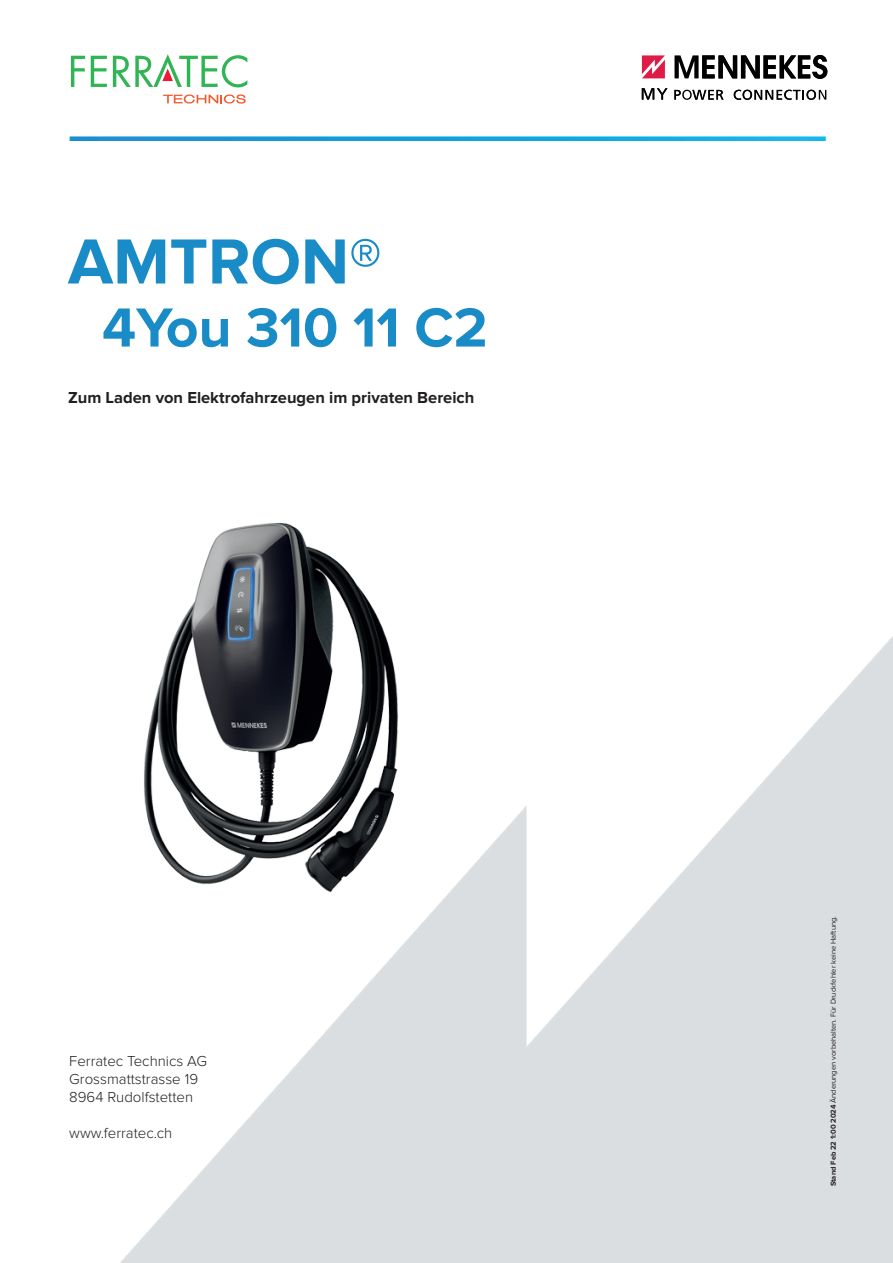
<style>
.page{position:relative;width:893px;height:1263px;background:#fff}
.page>*{position:absolute;margin:0;border:0;box-sizing:border-box;transform-origin:0 0}
.t1{font:700 66px "Proxima Nova";color:#198bc7}
.t2{font:700 57px "Proxima Nova";color:#198bc7}
.t3{font:700 16.5px "Proxima Nova";color:#231f20}
.t4{font:300 15px/18px "Proxima Nova";color:#231f20}
.t5{font:12px "Proxima Nova";color:#231f20}
.t6{font:700 12px "Proxima Nova";color:#231f20}
.t7{font:7.5px "Proxima Nova";color:#231f20}
.s1{font-weight:700}
</style>
<div class="page">
<img style="left:69px;top:136px;width:758px;height:4px">
<svg style="left:642px;top:55px;width:23px;height:23px"></svg>
<svg style="left:163px;top:94px;width:83px;height:10px"></svg>
<svg style="left:71px;top:56px;width:14px;height:31px"></svg>
<svg style="left:91px;top:56px;width:16px;height:31px"></svg>
<svg style="left:113px;top:54px;width:134px;height:33px"></svg>
<svg style="left:642px;top:88px;width:26px;height:12px"></svg>
<svg style="left:674px;top:90px;width:50px;height:10px"></svg>
<svg style="left:734px;top:90px;width:92px;height:10px"></svg>
<svg style="left:674px;top:55px;width:153px;height:24px"></svg>
<img style="left:143px;top:522px;width:308px;height:377px">
<svg style="left:156px;top:1031px;width:170px;height:191px"></svg>
<h1 class="t1" style="left:68px;top:223px;width:315px">AMTRON®</h1>
<h2 class="t2" style="left:102px;top:295px;width:387px">4You 310 11 C2</h2>
<p class="t3" style="left:68px;top:388px;width:408px">Zum Laden von Elektrofahrzeugen im privaten Bereich</p>
<p class="t6" style="left:68px;top:1050px;width:65px">MENNEKES</p>
<p class="t5" style="left:68px;top:1096px;width:134px">Aloys-Mennekes-Straße 1</p>
<p class="t5" style="left:68px;top:1125px;width:58px">GERMANY</p>
<p class="t4" style="left:69px;top:1052px;width:139px">Ferratec Technics AG<br>Grossmattstrasse 19<br>8964 Rudolfstetten</p>
<p class="t4" style="left:69px;top:1124px;width:105px">www.ferratec.ch</p>
<p class="t7" style="left:829px;top:1186px;width:272px;rotate:-90deg"><span class="s1">Stand Feb 22 1:00 2024</span> Änderungen vorbehalten. Für Druckfehler keine Haftung.</p>
</div>
